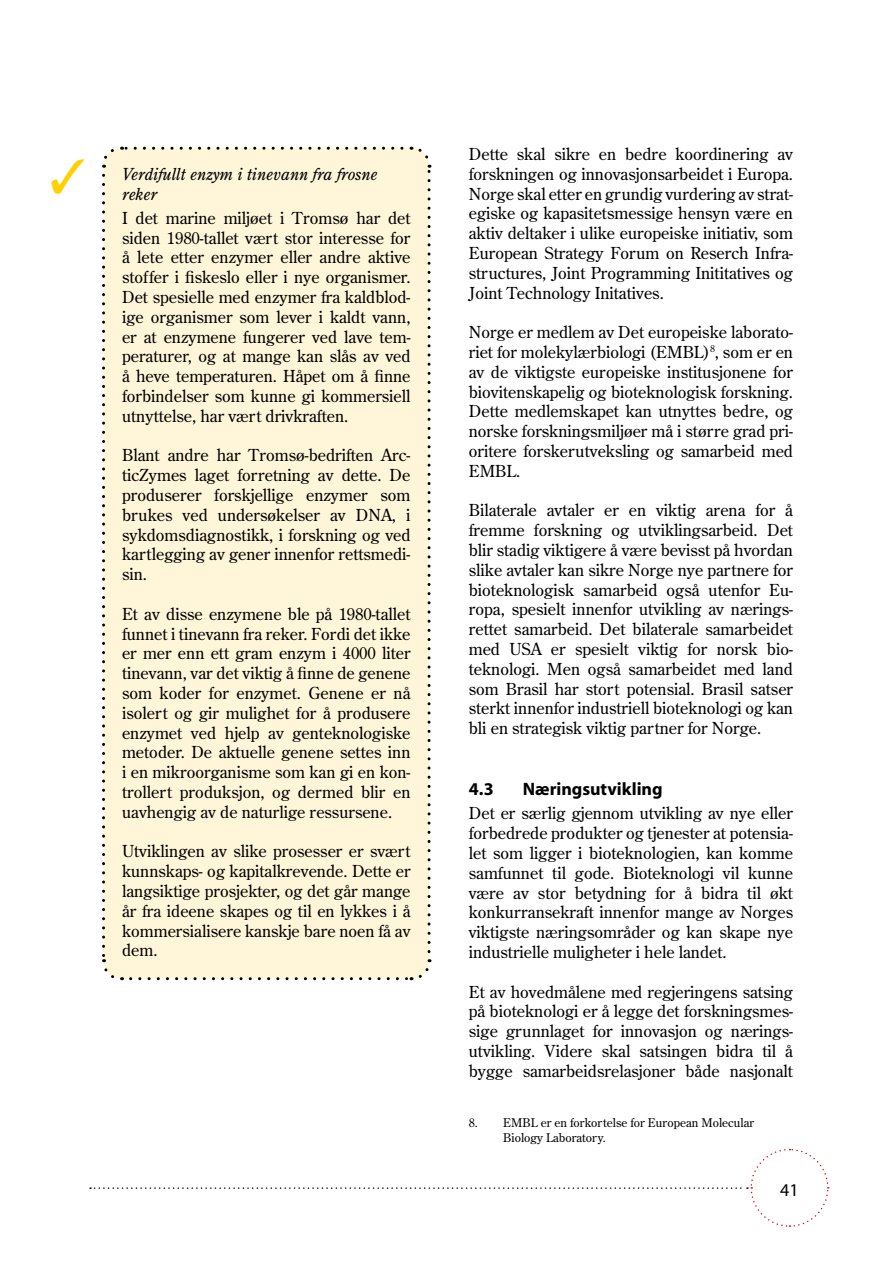
<style>
.page{position:relative;width:893px;height:1263px;background:#fff}
.page>*{position:absolute;margin:0;border:0;box-sizing:border-box;transform-origin:0 0}
.t1{font:700 18px "Dep Myriad";color:#000}
.t2{font:18px "Dep Myriad";color:#000}
.t3{font:16.5px/19.8px "Dep Century Old Style";color:#000;text-align:justify}
.t4{font:italic 16.5px/19.8px "Dep Century Old Style";color:#000}
.t5{font:12px/14.4px "Dep Century Old Style";color:#000}
</style>
<div class="page">
<svg style="left:90px;top:1148px;width:739px;height:79px"></svg>
<div style="left:104px;top:148px;width:325px;height:831px;background:#fff6d9;border-radius:18px"></div>
<svg style="left:102px;top:149px;width:14px;height:19px"></svg>
<svg style="left:102px;top:175px;width:21px;height:806px"></svg>
<svg style="left:131px;top:959px;width:301px;height:21px"></svg>
<svg style="left:411px;top:146px;width:20px;height:806px"></svg>
<svg style="left:122px;top:147px;width:280px;height:3px"></svg>
<p class="t4" style="left:122px;top:164px;width:257px">Verdifullt enzym i tinevann fra frosne reker</p>
<p class="t3" style="left:122px;top:208px;width:290px">I det marine miljøet i Tromsø har det siden 1980-tallet vært stor interesse for å lete etter enzymer eller andre aktive stoffer i fiskeslo eller i nye organismer.<br>Det spesielle med enzymer fra kaldblod&shy;ige organismer som lever i kaldt vann, er at enzymene fungerer ved lave tem&shy;peraturer, og at mange kan slås av ved å heve temperaturen. Håpet om å finne forbindelser som kunne gi kommersiell utnyttelse, har vært drivkraften.</p>
<p class="t3" style="left:122px;top:445px;width:290px">Blant andre har Tromsø-bedriften Arc&shy;ticZymes laget forretning av dette. De produserer forskjellige enzymer som brukes ved undersøkelser av DNA, i sykdomsdiagnostikk, i forskning og ved kartlegging av gener innenfor rettsmedi&shy;sin.</p>
<p class="t3" style="left:122px;top:604px;width:290px">Et av disse enzymene ble på 1980-tallet funnet i tinevann fra reker. Fordi det ikke er mer enn ett gram enzym i 4000 liter tinevann, var det viktig å finne de genene som koder for enzymet. Genene er nå isolert og gir mulighet for å produsere enzymet ved hjelp av genteknologiske metoder. De aktuelle genene settes inn i en mikroorganisme som kan gi en kon&shy;trollert produksjon, og dermed blir en uavhengig av de naturlige ressursene.</p>
<p class="t3" style="left:122px;top:841px;width:290px">Utviklingen av slike prosesser er svært kunnskaps- og kapitalkrevende. Dette er langsiktige prosjekter, og det går mange år fra ideene skapes og til en lykkes i å kommersialisere kanskje bare noen få av dem.</p>
<p class="t3" style="left:469px;top:144px;width:326px">Dette skal sikre en bedre koordinering av forskningen og innovasjonsarbeidet i Europa.<br>Norge skal etter en grundig vurdering av strat&shy;egiske og kapasitetsmessige hensyn være en aktiv deltaker i ulike europeiske initiativ, som European Strategy Forum on Reserch Infra&shy;structures, Joint Programming Inititatives og Joint Technology Initatives.</p>
<p class="t3" style="left:469px;top:322px;width:326px">Norge er medlem av Det europeiske laborato&shy;riet for molekylærbiologi (EMBL)<sup>8</sup>, som er en av de viktigste europeiske institusjonene for biovitenskapelig og bioteknologisk forskning.<br>Dette medlemskapet kan utnyttes bedre, og norske forskningsmiljøer må i større grad pri&shy;oritere forskerutveksling og samarbeid med EMBL.</p>
<p class="t3" style="left:469px;top:500px;width:326px">Bilaterale avtaler er en viktig arena for å fremme forskning og utviklingsarbeid. Det blir stadig viktigere å være bevisst på hvordan slike avtaler kan sikre Norge nye partnere for bioteknologisk samarbeid også utenfor Eu&shy;ropa, spesielt innenfor utvikling av nærings&shy;rettet samarbeid. Det bilaterale samarbeidet med USA er spesielt viktig for norsk bio&shy;teknologi. Men også samarbeidet med land som Brasil har stort potensial. Brasil satser sterkt innenfor industriell bioteknologi og kan bli en strategisk viktig partner for Norge.</p>
<p class="t1" style="left:469px;top:780px;width:27px">4.3</p>
<p class="t1" style="left:523px;top:780px;width:141px">Næringsutvikling</p>
<p class="t3" style="left:469px;top:803px;width:326px">Det er særlig gjennom utvikling av nye eller forbedrede produkter og tjenester at potensia&shy;let som ligger i bioteknologien, kan komme samfunnet til gode. Bioteknologi vil kunne være av stor betydning for å bidra til økt konkurransekraft innenfor mange av Norges viktigste næringsområder og kan skape nye industrielle muligheter i hele landet.</p>
<p class="t3" style="left:469px;top:981px;width:326px">Et av hovedmålene med regjeringens satsing på bioteknologi er å legge det forskningsmes&shy;sige grunnlaget for innovasjon og nærings&shy;utvikling. Videre skal satsingen bidra til å bygge samarbeidsrelasjoner både nasjonalt</p>
<p class="t5" style="left:503px;top:1115px;width:252px;text-indent:-34px">8. EMBL er en forkortelse for European Molecular<br>Biology Laboratory.</p>
<p class="t2" style="left:780px;top:1181px;width:20px">41</p>
</div>
